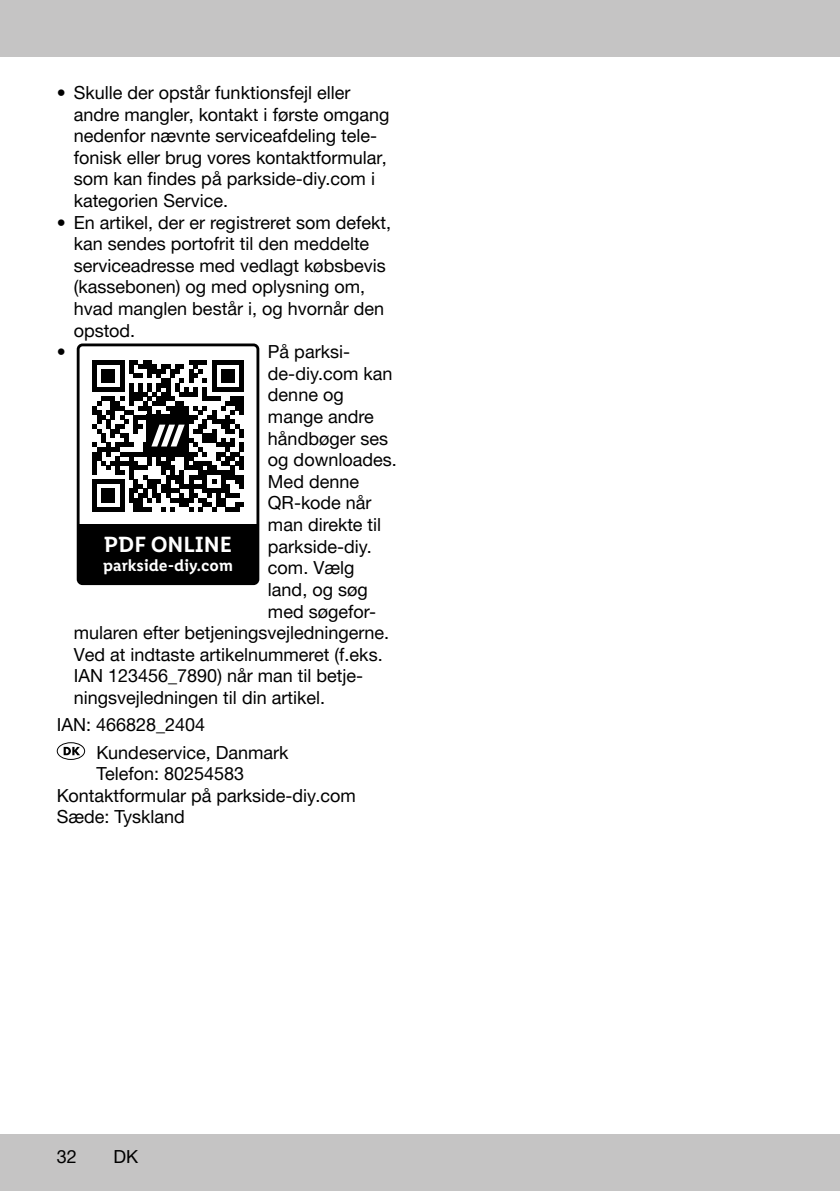
<style>
.page{position:relative;width:840px;height:1191px;background:#fff}
.page>*{position:absolute;margin:0;border:0;box-sizing:border-box;transform-origin:0 0}
.t1{font:600 22px "Lidl Font Pro";color:#fff}
.t2{font:18px/21.6px "Helvetica Neue Parkside";color:#000}
.t3{font:600 16.6px "Lidl Font Pro";color:#fff}
</style>
<div class="page">
<div style="left:0;top:1134px;width:839px;height:57px;background:#c5c4c4"></div>
<div style="left:0;top:0;width:839px;height:57px;background:#c5c4c4"></div>
<div style="left:77px;top:343px;width:182px;height:242px;border:3px solid #000;border-radius:4px"></div>
<svg style="left:92px;top:360px;width:152px;height:151px"></svg>
<div style="left:78px;top:524px;width:180px;height:59px;background:#000"></div>
<svg style="left:57px;top:742px;width:28px;height:18px"></svg>
<p class="t2" style="left:74px;top:82px;width:317px;text-indent:-17px">• Skulle der opstår funktionsfejl eller andre mangler, kontakt i første omgang nedenfor nævnte serviceafdeling tele&shy;fonisk eller brug vores kontaktformular, som kan findes på parkside-diy.com i kategorien Service.</p>
<p class="t2" style="left:57px;top:211px;width:336px">• En artikel, der er registreret som defekt,</p>
<p class="t2" style="left:74px;top:233px;width:297px">kan sendes portofrit til den meddelte</p>
<p class="t2" style="left:74px;top:255px;width:313px">serviceadresse med vedlagt købsbevis</p>
<p class="t2" style="left:74px;top:276px;width:293px">(kassebonen) og med oplysning om,</p>
<p class="t2" style="left:74px;top:298px;width:312px">hvad manglen består i, og hvornår den</p>
<p class="t2" style="left:74px;top:319px;width:63px">opstod.</p>
<p class="t2" style="left:57px;top:341px;width:10px">•</p>
<p class="t2" style="left:268px;top:341px;width:84px">På parksi-</p>
<p class="t2" style="left:268px;top:363px;width:126px">de-diy.com kan</p>
<p class="t2" style="left:268px;top:384px;width:77px">denne og</p>
<p class="t2" style="left:268px;top:406px;width:107px">mange andre</p>
<p class="t2" style="left:268px;top:427px;width:122px">håndbøger ses</p>
<p class="t2" style="left:268px;top:449px;width:130px">og downloades.</p>
<p class="t2" style="left:268px;top:471px;width:93px">Med denne</p>
<p class="t2" style="left:268px;top:492px;width:105px">QR-kode når</p>
<p class="t2" style="left:268px;top:514px;width:115px">man direkte til</p>
<p class="t2" style="left:268px;top:535px;width:105px">parkside-diy.</p>
<p class="t2" style="left:268px;top:557px;width:88px">com. Vælg</p>
<p class="t2" style="left:268px;top:579px;width:101px">land, og søg</p>
<p class="t2" style="left:268px;top:600px;width:110px">med søgefor-</p>
<p class="t2" style="left:74px;top:622px;width:317px">mularen efter betjeningsvejledningerne.</p>
<p class="t2" style="left:74px;top:643px;width:310px">Ved at indtaste artikelnummeret (f.eks.</p>
<p class="t2" style="left:74px;top:665px;width:291px">IAN 123456_7890) når man til betje-</p>
<p class="t2" style="left:74px;top:687px;width:253px">ningsvejledningen til din artikel.</p>
<p class="t2" style="left:96px;top:711px;width:193px;line-height:27.2px;text-indent:-40px">IAN: 466828_2404<br>Kundeservice, Danmark</p>
<p class="t2" style="left:57px;top:763px;width:300px;text-indent:40px">Telefon: 80254583<br>Kontaktformular på parkside-diy.com<br>Sæde: Tyskland</p>
<p class="t1" style="left:104px;top:531px;width:130px">PDF ONLINE</p>
<p class="t3" style="left:103px;top:556px;width:131px">parkside-diy.com</p>
<p class="t2" style="left:57px;top:1146px;width:22px">32</p>
<p class="t2" style="left:113px;top:1146px;width:26px">DK</p>
</div>
